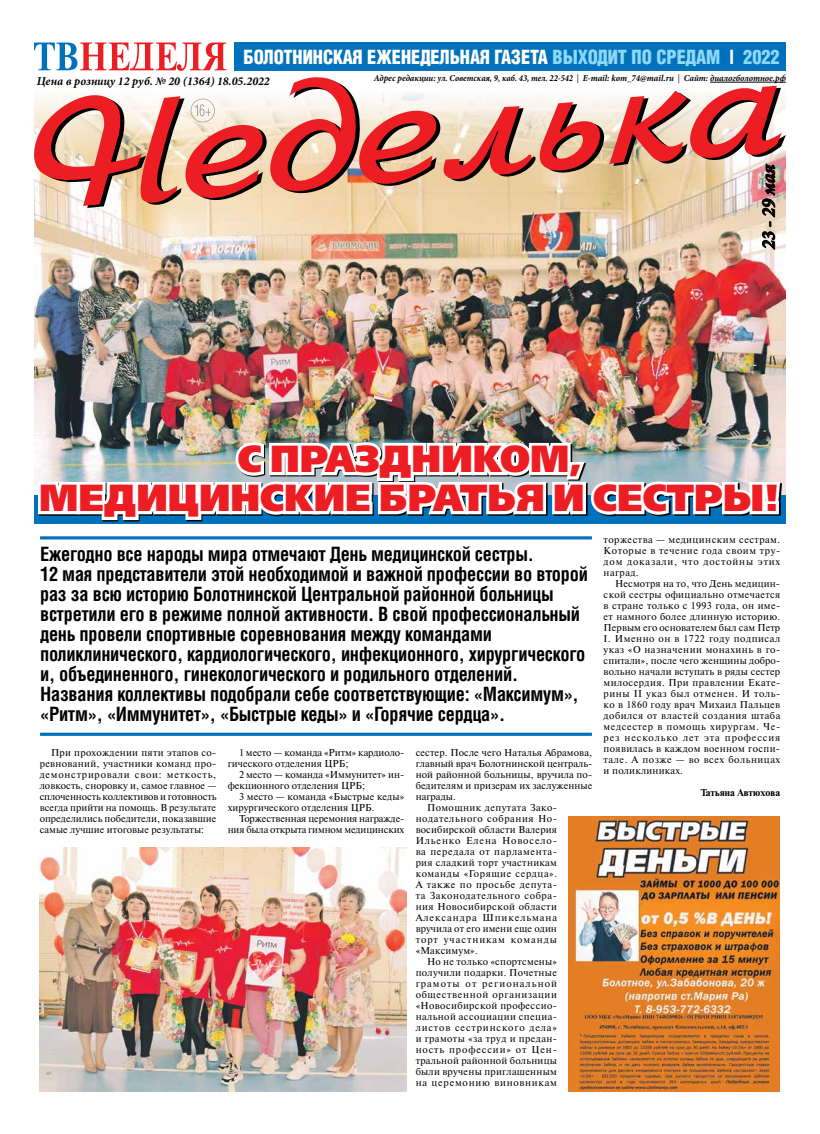
<style>
.page{position:relative;width:820px;height:1134px;background:#fff}
.page>*{position:absolute;margin:0;border:0;box-sizing:border-box;transform-origin:0 0}
.t1{font:37.6px/39px "Free Set Black C";color:#ed1d24;text-align:center}
.t2{font:700 19px/20px "AG Letterica Condensed C";letter-spacing:-.015em;color:#000}
.t3{font:19px "AG Letterica Demi Condensed C";color:#fff;scale:.96 1}
.t4{font:italic 700 19px "Minion Pro";color:#000;scale:.96 1}
.t5{font:italic 700 12px "Minion Pro";color:#000}
.t6{font:10px/11px "Newton C";letter-spacing:.025em;color:#000;text-align:justify}
.t7{font:10px/11px "Newton C";letter-spacing:.005em;color:#000}
.t8{font:10px "Newton C";letter-spacing:.06em;color:#000}
.t9{font:10px/11px "Newton C";letter-spacing:-.01em;color:#000;text-align:right}
.t10{font:10px/11px "Newton C";letter-spacing:-.005em;color:#000}
.t11{font:10px "Newton C";letter-spacing:.055em;color:#000}
.t12{font:10px "Newton C";letter-spacing:.085em;color:#000}
.t13{font:10px "Newton C";letter-spacing:.095em;color:#000}
.t14{font:10px "Newton C";letter-spacing:.045em;color:#000}
.t15{font:10px "Newton C";letter-spacing:.065em;color:#000}
.t16{font:10px "Newton C";letter-spacing:.08em;color:#000}
.t17{font:10px "Newton C";letter-spacing:.105em;color:#000}
.t18{font:10px "Newton C";letter-spacing:.075em;color:#000}
.t19{font:700 10px "Newton C";letter-spacing:.005em;color:#000}
.t20{font:italic 700 9.2px "Minion Pro";color:#000;scale:.96 1}
.s1{color:#8ed8f8}
.s2{font-weight:400;font-style:normal}
</style>
<div class="page">
<img style="left:34px;top:206px;width:751px;height:289px">
<div style="left:234px;top:43px;width:551px;height:28px;background:#0072bc"></div>
<svg style="left:34px;top:43px;width:192px;height:28px"></svg>
<svg style="left:761px;top:208px;width:14px;height:42px"></svg>
<svg style="left:35px;top:81px;width:750px;height:127px"></svg>
<svg style="left:34px;top:77px;width:747px;height:129px"></svg>
<img style="left:35px;top:438px;width:748px;height:85px">
<img style="left:568px;top:816px;width:210px;height:275px">
<img style="left:40px;top:847px;width:366px;height:244px">
<hr style="left:40px;top:536px;width:551px;height:3px;background:#0072bc">
<hr style="left:40px;top:733px;width:551px;height:3px;background:#0072bc">
<h2 class="t3" style="left:243px;top:45px;width:560px">БОЛОТНИНСКАЯ ЕЖЕНЕДЕЛЬНАЯ ГАЗЕТА <span class="s1">ВЫХОДИТ ПО СРЕДАМ</span> | <span class="s1">2022</span></h2>
<p class="t5" style="left:37px;top:73px;width:234px">Цена в розницу 12 руб. № 20 (1364) 18.05.2022</p>
<p class="t20" style="left:374px;top:72px;width:430px">Адрес редакции: ул. Советская, 9, каб. 43, тел. 22-542 <span class="s2">|</span> E-mail: kom_74@mail.ru <span class="s2">|</span> Сайт: диалогболотное.рф</p>
<h2 class="t4" style="left:754px;top:249px;width:91px;rotate:-90deg">23 - 29 мая</h2>
<h1 class="t1" style="left:39px;top:441px;width:741px">С ПРАЗДНИКОМ,<br>МЕДИЦИНСКИЕ БРАТЬЯ И СЕСТРЫ!</h1>
<p class="t2" style="left:40px;top:543px;width:549px">Ежегодно все народы мира отмечают День медицинской сестры.<br>12 мая представители этой необходимой и важной профессии во второй раз за всю историю Болотнинской Центральной районной больницы встретили его в режиме полной активности. В свой профессиональный день провели спортивные соревнования между командами поликлинического, кардиологического, инфекционного, хирургического и, объединенного, гинекологического и родильного отделений.<br>Названия коллективы подобрали себе соответствующие: «Максимум», «Ритм», «Иммунитет», «Быстрые кеды» и «Горячие сердца».</p>
<p class="t6" style="left:603px;top:534px;width:178px">торжества — медицинским сестрам.<br>Которые в течение года своим тру&shy;дом доказали, что достойны этих наград.</p>
<p class="t6" style="left:603px;top:578px;width:178px;text-indent:11px">Несмотря на то, что День медицин&shy;ской сестры официально отмечается в стране только с 1993 года, он име&shy;ет намного более длинную историю.<br>Первым его основателем был сам Петр I. Именно он в 1722 году подписал указ «О назначении монахинь в го&shy;спитали», после чего женщины добро&shy;вольно начали вступать в ряды сестер милосердия. При правлении Екате&shy;рины II указ был отменен. И толь&shy;ко в 1860 году врач Михаил Пальцев добился от властей создания штаба медсестер в помощь хирургам. Че&shy;рез несколько лет эта профессия появилась в каждом военном госпи&shy;тале. А позже — во всех больницах и поликлиниках.</p>
<p class="t19" style="left:700px;top:787px;width:81px">Татьяна Автюхова</p>
<p class="t6" style="left:40px;top:747px;width:178px;text-indent:11px">При прохождении пяти этапов со&shy;ревнований, участники команд про&shy;демонстрировали свои: меткость, ловкость, сноровку и, самое главное — сплоченность коллективов и готовность всегда прийти на помощь. В результате определились победители, показавшие самые лучшие итоговые результаты:</p>
<p class="t10" style="left:227px;top:747px;width:178px;text-indent:11px">1 место — команда «Ритм» кардиоло&shy;гического отделения ЦРБ;</p>
<p class="t6" style="left:415px;top:747px;width:178px">сестер. После чего Наталья Абрамова,</p>
<p class="t7" style="left:415px;top:758px;width:178px">главный врач Болотнинской централь-</p>
<p class="t6" style="left:415px;top:769px;width:178px">ной районной больницы, вручила по-</p>
<p class="t7" style="left:415px;top:780px;width:178px">бедителям и призерам их заслуженные</p>
<p class="t7" style="left:415px;top:791px;width:42px">награды.</p>
<p class="t6" style="left:427px;top:802px;width:131px">Помощник депутата Зако-</p>
<p class="t8" style="left:415px;top:813px;width:143px">нодательного собрания Но-</p>
<p class="t6" style="left:415px;top:824px;width:143px">восибирской области Валерия</p>
<p class="t12" style="left:415px;top:835px;width:143px">Ильенко Елена Новосело-</p>
<p class="t8" style="left:415px;top:846px;width:143px">ва передала от парламента-</p>
<p class="t6" style="left:415px;top:857px;width:143px">рия сладкий торт участникам</p>
<p class="t11" style="left:415px;top:868px;width:143px">команды «Горящие сердца».</p>
<p class="t8" style="left:415px;top:879px;width:143px">А также по просьбе депута-</p>
<p class="t11" style="left:415px;top:890px;width:143px">та Законодательного собра-</p>
<p class="t14" style="left:415px;top:901px;width:143px">ния Новосибирской области</p>
<p class="t13" style="left:415px;top:912px;width:143px">Александра Шпикельмана</p>
<p class="t7" style="left:415px;top:923px;width:143px">вручила от его имени еще один</p>
<p class="t13" style="left:415px;top:934px;width:143px">торт участникам команды</p>
<p class="t6" style="left:415px;top:945px;width:64px">«Максимум».</p>
<p class="t6" style="left:427px;top:956px;width:131px">Но не только «спортсмены»</p>
<p class="t6" style="left:415px;top:967px;width:143px">получили подарки. Почетные</p>
<p class="t17" style="left:415px;top:978px;width:143px">грамоты от региональной</p>
<p class="t15" style="left:415px;top:989px;width:143px">общественной организации</p>
<p class="t6" style="left:415px;top:1000px;width:143px">«Новосибирской профессио-</p>
<p class="t6" style="left:415px;top:1011px;width:143px">нальной ассоциации специа-</p>
<p class="t16" style="left:415px;top:1022px;width:143px">листов сестринского дела»</p>
<p class="t6" style="left:415px;top:1033px;width:143px">и грамоты «за труд и предан-</p>
<p class="t12" style="left:415px;top:1044px;width:143px">ность профессии» от Цен-</p>
<p class="t6" style="left:415px;top:1055px;width:143px">тральной районной больницы</p>
<p class="t6" style="left:415px;top:1066px;width:143px">были вручены приглашенным</p>
<p class="t18" style="left:415px;top:1077px;width:143px">на церемонию виновникам</p>
<p class="t7" style="left:227px;top:769px;width:178px;text-indent:11px">2 место — команда «Иммунитет» ин&shy;фекционного отделения ЦРБ;</p>
<p class="t7" style="left:227px;top:791px;width:178px;text-indent:11px">3 место — команда «Быстрые кеды» хирургического отделения ЦРБ.</p>
<p class="t9" style="left:227px;top:813px;width:178px">Торжественная церемония награжде&shy;ния была открыта гимном медицинских</p>
</div>
